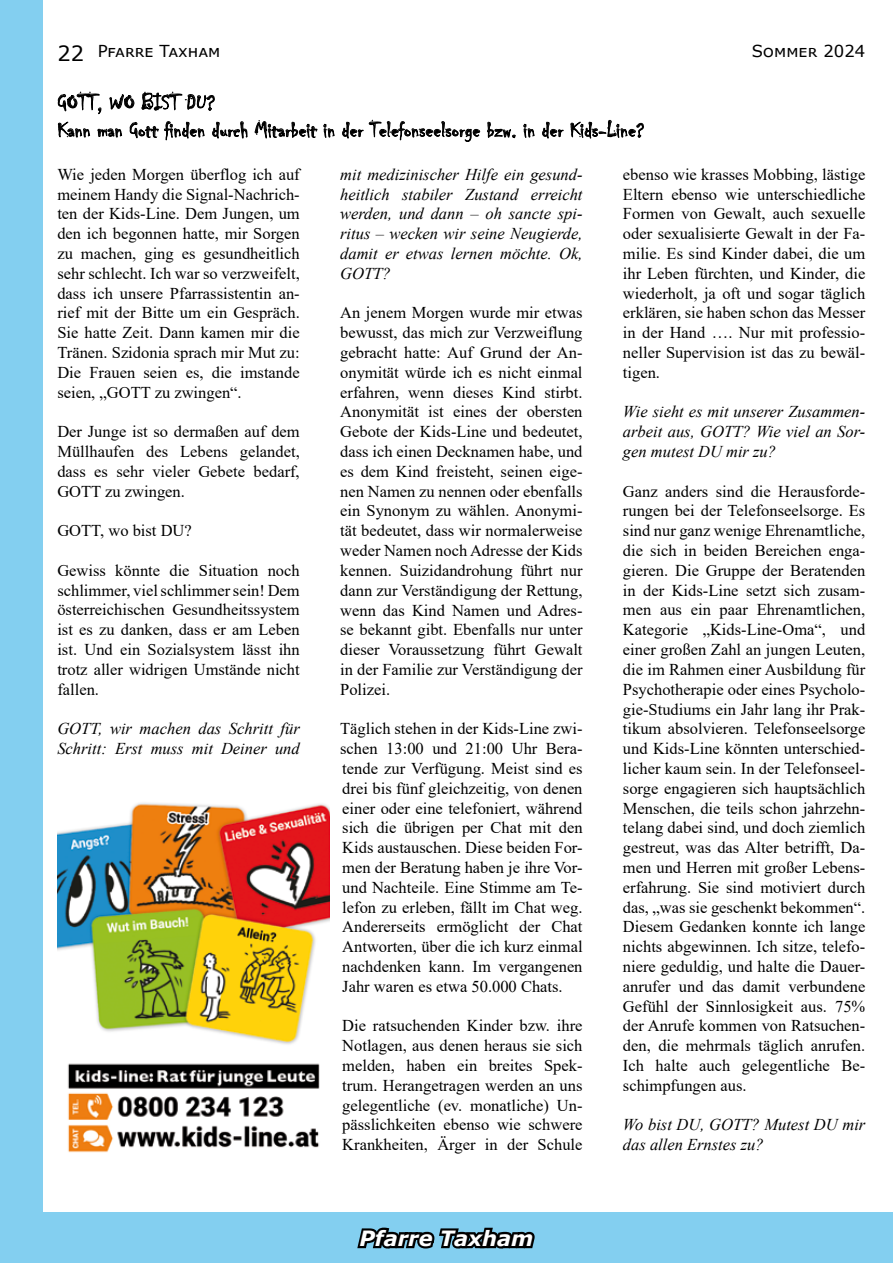
<style>
.page{position:relative;width:893px;height:1263px;background:#fff}
.page>*{position:absolute;margin:0;border:0;box-sizing:border-box;transform-origin:0 0}
.t1{font:24px "Chiller";color:#000}
.t2{font:22.5px "Chiller";letter-spacing:.01em;color:#000}
.t3{font:italic 700 21px "Verdana";color:#fff}
.t4{font:21px "Verdana";color:#000}
.t5{font:16.5px/19.8px "Times New Roman";color:#000;text-align:justify}
.t6{font:italic 16.5px/19.8px "Times New Roman";color:#000}
.t7{font:16.5px "Verdana";color:#000}
</style>
<div class="page">
<div style="left:0;top:1212px;width:893px;height:51px;background:#83cff0"></div>
<svg style="left:357px;top:1227px;width:178px;height:22px"></svg>
<div style="left:0;top:0;width:43px;height:1212px;background:#83cff0"></div>
<svg style="left:58px;top:91px;width:44px;height:23px"></svg>
<svg style="left:109px;top:94px;width:26px;height:16px"></svg>
<svg style="left:141px;top:91px;width:74px;height:20px"></svg>
<svg style="left:58px;top:121px;width:33px;height:17px"></svg>
<svg style="left:97px;top:128px;width:26px;height:10px"></svg>
<svg style="left:129px;top:121px;width:76px;height:20px"></svg>
<svg style="left:212px;top:121px;width:36px;height:18px"></svg>
<svg style="left:254px;top:120px;width:81px;height:19px"></svg>
<svg style="left:342px;top:119px;width:139px;height:23px"></svg>
<svg style="left:487px;top:121px;width:29px;height:18px"></svg>
<svg style="left:523px;top:123px;width:12px;height:15px"></svg>
<svg style="left:542px;top:121px;width:22px;height:18px"></svg>
<svg style="left:570px;top:120px;width:74px;height:19px"></svg>
<img style="left:57px;top:803px;width:273px;height:350px">
<p class="t4" style="left:57px;top:39px;width:13px">22</p>
<p class="t7" style="left:98px;top:40px;width:124px">Pfarre Taxham</p>
<p class="t7" style="left:752px;top:40px;width:115px">Sommer 2024</p>
<h1 class="t1" style="left:57px;top:89px;width:159px">GOTT, WO BIST DU?</h1>
<h2 class="t2" style="left:57px;top:118px;width:588px">Kann man Gott finden durch Mitarbeit in der Telefonseelsorge bzw. in der Kids-Line?</h2>
<p class="t5" style="left:57px;top:164px;width:244px">Wie jeden Morgen überflog ich auf meinem Handy die Signal-Nachrich&shy;ten der Kids-Line. Dem Jungen, um den ich begonnen hatte, mir Sorgen zu machen, ging es gesundheitlich sehr schlecht. Ich war so verzweifelt, dass ich unsere Pfarrassistentin an&shy;rief mit der Bitte um ein Gespräch.<br>Sie hatte Zeit. Dann kamen mir die Tränen. Szidonia sprach mir Mut zu:<br>Die Frauen seien es, die imstande seien, „GOTT zu zwingen“.</p>
<p class="t5" style="left:57px;top:421px;width:244px">Der Junge ist so dermaßen auf dem Müllhaufen des Lebens gelandet, dass es sehr vieler Gebete bedarf, GOTT zu zwingen.</p>
<p class="t5" style="left:57px;top:520px;width:136px">GOTT, wo bist DU?</p>
<p class="t5" style="left:57px;top:560px;width:244px">Gewiss könnte die Situation noch schlimmer, viel schlimmer sein! Dem österreichischen Gesundheitssystem ist es zu danken, dass er am Leben ist. Und ein Sozialsystem lässt ihn trotz aller widrigen Umstände nicht fallen.</p>
<p class="t6" style="left:57px;top:718px;width:244px">GOTT, wir machen das Schritt für<br>Schritt: Erst muss mit Deiner und</p>
<p class="t5" style="left:623px;top:164px;width:244px">ebenso wie krasses Mobbing, lästige Eltern ebenso wie unterschiedliche Formen von Gewalt, auch sexuelle oder sexualisierte Gewalt in der Fa&shy;milie. Es sind Kinder dabei, die um ihr Leben fürchten, und Kinder, die wiederholt, ja oft und sogar täglich erklären, sie haben schon das Messer in der Hand …. Nur mit professio&shy;neller Supervision ist das zu bewäl&shy;tigen.</p>
<p class="t6" style="left:623px;top:402px;width:244px;text-align:justify">Wie sieht es mit unserer Zusammen&shy;arbeit aus, GOTT? Wie viel an Sor&shy;gen mutest DU mir zu?</p>
<p class="t5" style="left:623px;top:481px;width:244px">Ganz anders sind die Herausforde&shy;rungen bei der Telefonseelsorge. Es sind nur ganz wenige Ehrenamtliche, die sich in beiden Bereichen enga&shy;gieren. Die Gruppe der Beratenden in der Kids-Line setzt sich zusam&shy;men aus ein paar Ehrenamtlichen, Kategorie „Kids-Line-Oma“, und einer großen Zahl an jungen Leuten, die im Rahmen einer Ausbildung für Psychotherapie oder eines Psycholo&shy;gie-Studiums ein Jahr lang ihr Prak&shy;tikum absolvieren. Telefonseelsorge und Kids-Line könnten unterschied&shy;licher kaum sein. In der Telefonseel&shy;sorge engagieren sich hauptsächlich Menschen, die teils schon jahrzehn&shy;telang dabei sind, und doch ziemlich gestreut, was das Alter betrifft, Da&shy;men und Herren mit großer Lebens&shy;erfahrung. Sie sind motiviert durch das, „was sie geschenkt bekommen“.<br>Diesem Gedanken konnte ich lange nichts abgewinnen. Ich sitze, telefo&shy;niere geduldig, und halte die Dauer&shy;anrufer und das damit verbundene Gefühl der Sinnlosigkeit aus. 75% der Anrufe kommen von Ratsuchen&shy;den, die mehrmals täglich anrufen.<br>Ich halte auch gelegentliche Be&shy;schimpfungen aus.</p>
<p class="t6" style="left:623px;top:1114px;width:244px">Wo bist DU, GOTT? Mutest DU mir das allen Ernstes zu?</p>
<p class="t6" style="left:340px;top:164px;width:244px;text-align:justify">mit medizinischer Hilfe ein gesund&shy;heitlich stabiler Zustand erreicht werden, und dann – oh sancte spi&shy;ritus – wecken wir seine Neugierde, damit er etwas lernen möchte. Ok, GOTT?</p>
<p class="t5" style="left:340px;top:302px;width:244px">An jenem Morgen wurde mir etwas bewusst, das mich zur Verzweiflung gebracht hatte: Auf Grund der An&shy;onymität würde ich es nicht einmal erfahren, wenn dieses Kind stirbt.<br>Anonymität ist eines der obersten Gebote der Kids-Line und bedeutet, dass ich einen Decknamen habe, und es dem Kind freisteht, seinen eige&shy;nen Namen zu nennen oder ebenfalls ein Synonym zu wählen. Anonymi&shy;tät bedeutet, dass wir normalerweise weder Namen noch Adresse der Kids kennen. Suizidandrohung führt nur dann zur Verständigung der Rettung, wenn das Kind Namen und Adres&shy;se bekannt gibt. Ebenfalls nur unter dieser Voraussetzung führt Gewalt in der Familie zur Verständigung der Polizei.</p>
<p class="t5" style="left:340px;top:718px;width:244px">Täglich stehen in der Kids-Line zwi&shy;schen 13:00 und 21:00 Uhr Bera&shy;tende zur Verfügung. Meist sind es drei bis fünf gleichzeitig, von denen einer oder eine telefoniert, während sich die übrigen per Chat mit den Kids austauschen. Diese beiden For&shy;men der Beratung haben je ihre Vor&shy;und Nachteile. Eine Stimme am Te&shy;lefon zu erleben, fällt im Chat weg.<br>Andererseits ermöglicht der Chat Antworten, über die ich kurz einmal nachdenken kann. Im vergangenen Jahr waren es etwa 50.000 Chats.</p>
<p class="t5" style="left:342px;top:1015px;width:242px">Die ratsuchenden Kinder bzw. ihre Notlagen, aus denen heraus sie sich melden, haben ein breites Spek&shy;trum. Herangetragen werden an uns gelegentliche (ev. monatliche) Un&shy;pässlichkeiten ebenso wie schwere Krankheiten, Ärger in der Schule</p>
<p class="t3" style="left:360px;top:1223px;width:175px">Pfarre Taxham</p>
</div>
